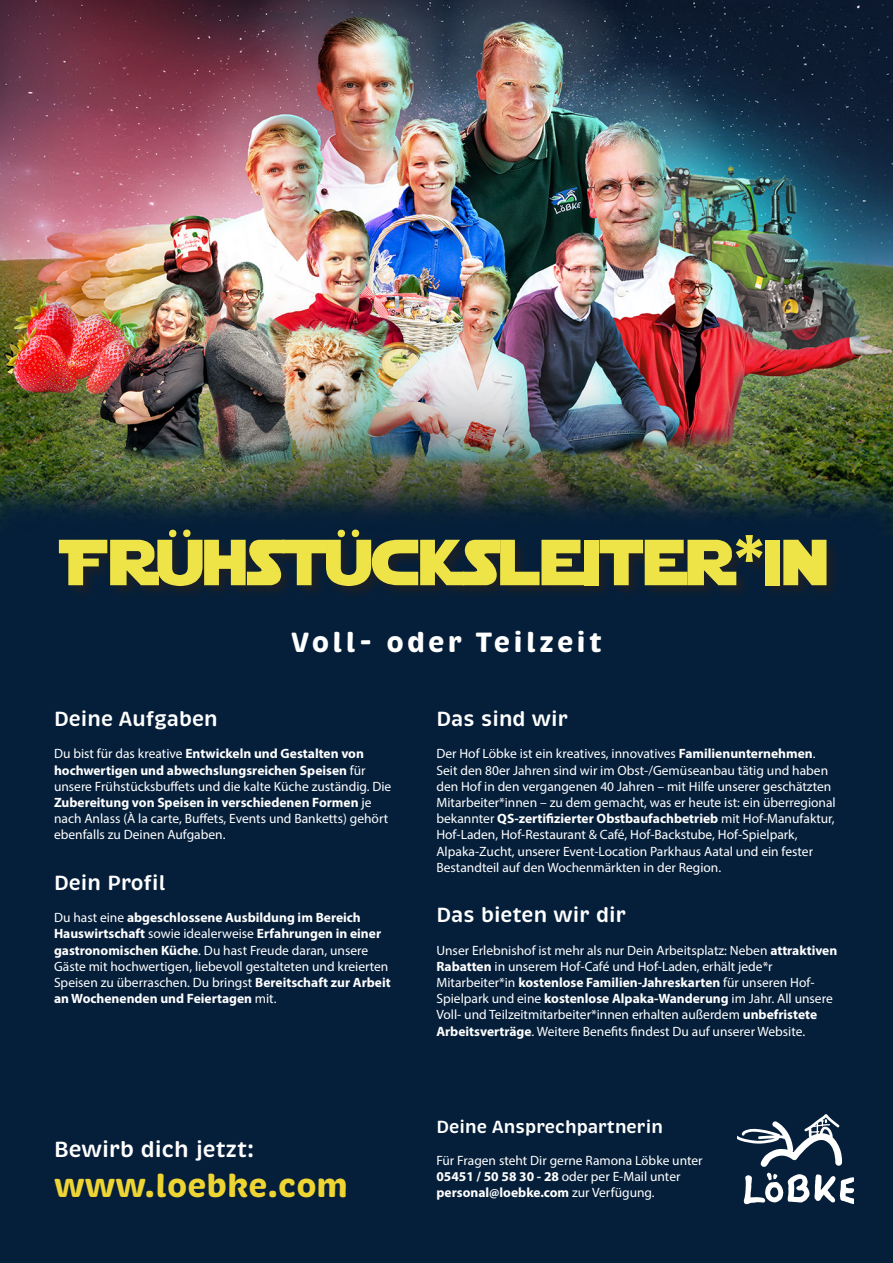
<style>
.page{position:relative;width:893px;height:1263px;background:#051f3a}
.page>*{position:absolute;margin:0;border:0;box-sizing:border-box;transform-origin:0 0}
.t1{font:64.5px "Star Jedi Logo Double Line 1";color:#eee347}
.t2{font:700 33px "Brevia";color:#eed534}
.t3{font:700 28.5px "Brevia";letter-spacing:.11em;color:#fff}
.t4{font:600 22.5px "Brevia";color:#fff}
.t5{font:600 21px "Brevia";color:#fff}
.t6{font:600 18px "Brevia";color:#fff}
.t7{font:13.5px/16.2px "Myriad Pro";color:#fff}
.s1{font-family:"Anton"}
.s2{font-weight:700}
</style>
<div class="page">
<svg style="left:744px;top:1173px;width:109px;height:31px"></svg>
<svg style="left:737px;top:1114px;width:105px;height:53px"></svg>
<img style="left:0;top:0;width:893px;height:520px">
<div style="left:57px;top:528px;width:784px;height:72px;background:#0e1f31"></div>
<h1 class="t1" style="left:66px;top:525px;width:762px">FRÜHSTÜCKSLEITER<span class="s1">*</span>IN</h1>
<h3 class="t3" style="left:291px;top:624px;width:313px">Voll- oder Teilzeit</h3>
<h3 class="t5" style="left:54px;top:706px;width:165px">Deine Aufgaben</h3>
<p class="t7" style="left:54px;top:745px;width:339px">Du bist für das kreative <span class="s2">Entwickeln und Gestalten von hochwertigen und abwechslungsreichen Speisen</span> für unsere Frühstücksbuffets und die kalte Küche zuständig. Die <span class="s2">Zubereitung von Speisen in verschiedenen Formen</span> je nach Anlass (À la carte, Buffets, Events und Banketts) gehört ebenfalls zu Deinen Aufgaben.</p>
<h3 class="t5" style="left:54px;top:869px;width:113px">Dein Profil</h3>
<p class="t7" style="left:54px;top:909px;width:338px">Du hast eine <span class="s2">abgeschlossene Ausbildung im Bereich Hauswirtschaft</span> sowie idealerweise <span class="s2">Erfahrungen in einer gastronomischen Küche</span>. Du hast Freude daran, unsere Gäste mit hochwertigen, liebevoll gestalteten und kreierten Speisen zu überraschen. Du bringst <span class="s2">Bereitschaft zur Arbeit an Wochenenden und Feiertagen</span> mit.</p>
<h3 class="t4" style="left:54px;top:1136px;width:202px">Bewirb dich jetzt:</h3>
<h2 class="t2" style="left:54px;top:1165px;width:296px">www.loebke.com</h2>
<h3 class="t5" style="left:436px;top:706px;width:133px">Das sind wir</h3>
<p class="t7" style="left:436px;top:745px;width:401px">Der Hof Löbke ist ein kreatives, innovatives <span class="s2">Familienunternehmen</span>.<br>Seit den 80er Jahren sind wir im Obst-/Gemüseanbau tätig und haben den Hof in den vergangenen 40 Jahren – mit Hilfe unserer geschätzten Mitarbeiter*innen – zu dem gemacht, was er heute ist: ein überregional bekannter <span class="s2">QS-zertifizierter Obstbaufachbetrieb</span> mit Hof-Manufaktur, Hof-Laden, Hof-Restaurant &amp; Café, Hof-Backstube, Hof-Spielpark, Alpaka-Zucht, unserer Event-Location Parkhaus Aatal und ein fester Bestandteil auf den Wochenmärkten in der Region.</p>
<h3 class="t5" style="left:436px;top:902px;width:191px">Das bieten wir dir</h3>
<p class="t7" style="left:436px;top:942px;width:402px">Unser Erlebnishof ist mehr als nur Dein Arbeitsplatz: Neben <span class="s2">attraktiven Rabatten</span> in unserem Hof-Café und Hof-Laden, erhält jede*r Mitarbeiter*in <span class="s2">kostenlose Familien-Jahreskarten</span> für unseren Hof-Spielpark und eine <span class="s2">kostenlose Alpaka-Wanderung</span> im Jahr. All unsere Voll- und Teilzeitmitarbeiter*innen erhalten außerdem <span class="s2">unbefristete Arbeitsverträge</span>. Weitere Benefits findest Du auf unserer Website.</p>
<h3 class="t6" style="left:436px;top:1115px;width:228px">Deine Ansprechpartnerin</h3>
<p class="t7" style="left:436px;top:1152px;width:268px">Für Fragen steht Dir gerne Ramona Löbke unter<br><span class="s2">05451 / 50 58 30 - 28</span> oder per E-Mail unter <span class="s2">personal@loebke.com</span> zur Verfügung.</p>
</div>
